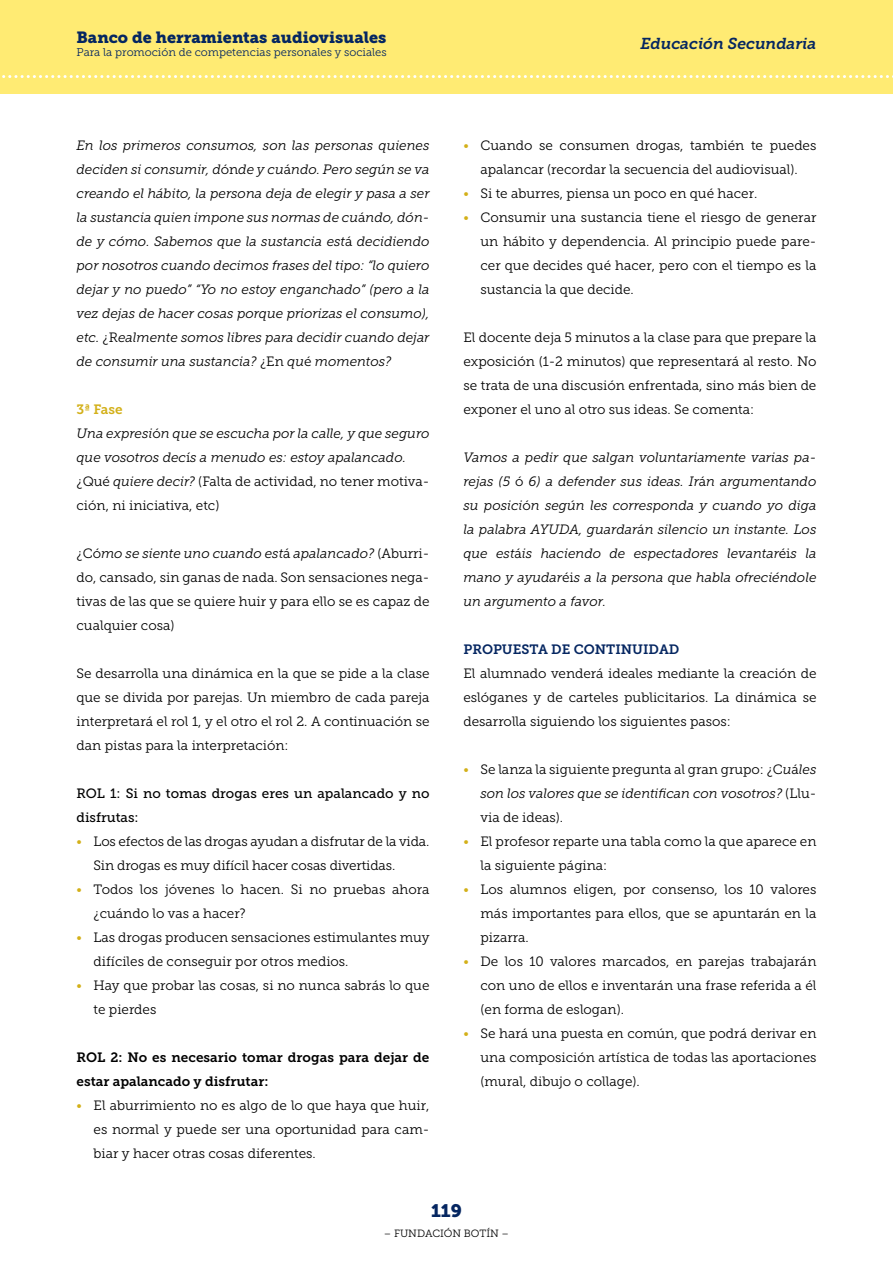
<style>
.page{position:relative;width:893px;height:1263px;background:#fff}
.page>*{position:absolute;margin:0;border:0;box-sizing:border-box;transform-origin:0 0}
.t1{font:18px "Museo Slab 900";color:#052661}
.t2{font:16.2px "Museo Slab 900";color:#052661}
.t3{font:italic 15.75px "Museo Slab 700";color:#052661}
.List_Paragraph{font:13.5px/24px "Museo Slab 300";color:#000;text-align:justify}
.t4{font:italic 13.5px/24px "Museo Slab 300";color:#000;text-align:justify}
.t5{font:13.5px/24px "Museo Slab 700";color:#000}
.t6{font:13.5px/24px "Museo Slab 500";color:#000}
.t7{font:13.5px "Museo Slab 700";color:#052661}
.t8{font:13.5px "Museo Slab 700";color:#d3b019}
.t9{font:11.25px "Museo Slab 300";color:#052661}
.t10{font:10.5px "Museo Slab 300";color:#000}
.s1{font-style:normal}
.s2{font-style:italic}
.s3{color:#d3b019}
</style>
<div class="page">
<div style="left:0;top:0;width:893px;height:94px;background:#ffeb73"></div>
<svg style="left:2px;top:75px;width:891px;height:3px"></svg>
<p class="t2" style="left:77px;top:28px;width:311px">Banco de herramientas audiovisuales</p>
<p class="t9" style="left:77px;top:46px;width:312px">Para la promoción de competencias personales y sociales</p>
<p class="t4" style="left:77px;top:133px;width:354px">En los primeros consumos, son las personas quienes deciden si consumir, d<span class="s1">ón</span>de y cu<span class="s1">á</span>ndo. Pero según se va creando el hábito, la persona deja de elegir y pasa a ser la sustancia quien impone sus normas de cu<span class="s1">á</span>ndo, dón&shy;de y cómo. Sabemos que la sustancia est<span class="s1">á</span> decidiendo por nosotros cuando decimos frases del tipo: “lo quiero dejar y no puedo” “Yo no estoy enganchado” (pero a la vez dejas de hacer cosas porque priorizas el consumo), etc. <span class="s1">¿R</span>ealmente somos libres para decidir cuando dejar de consumir una sustancia? <span class="s1">¿En</span> qu<span class="s1">é</span> momentos?</p>
<p class="t8" style="left:77px;top:402px;width:48px">3ª Fase</p>
<p class="t4" style="left:77px;top:421px;width:354px">Una expresi<span class="s1">ó</span>n que se escucha por la calle, y que seguro que vosotros dec<span class="s1">í</span>s a menudo es: estoy apalancado.</p>
<p class="List_Paragraph" style="left:77px;top:469px;width:354px">¿Qué <span class="s2">quiere decir?</span> (Falta de actividad, no tener motiva&shy;ción, ni iniciativa, etc)</p>
<p class="List_Paragraph" style="left:77px;top:541px;width:354px">¿Có<span class="s2">mo se siente uno cuando est</span>á <span class="s2">apalancado?</span> (Aburri&shy;do, cansado, sin ganas de nada. Son sensaciones nega&shy;tivas de las que se quiere huir y para ello se es capaz de cualquier cosa)</p>
<p class="List_Paragraph" style="left:77px;top:661px;width:354px">Se desarrolla una dinámica en la que se pide a la clase que se divida por parejas. Un miembro de cada pareja interpretará el rol 1, y el otro el rol 2. A continuación se dan pistas para la interpretación:</p>
<p class="t6" style="left:77px;top:781px;width:354px">ROL 1: Si no tomas drogas eres un apalancado y no disfrutas:</p>
<p class="List_Paragraph" style="left:94px;top:829px;width:337px;text-indent:-17px"><span class="s3">•</span> Los efectos de las drogas ayudan a disfrutar de la vida.<br>Sin drogas es muy difícil hacer cosas divertidas.</p>
<p class="List_Paragraph" style="left:94px;top:877px;width:337px;text-indent:-17px"><span class="s3">•</span> Todos los jóvenes lo hacen. Si no pruebas ahora ¿cuándo lo vas a hacer?</p>
<p class="List_Paragraph" style="left:94px;top:925px;width:337px;text-indent:-17px"><span class="s3">•</span> Las drogas producen sensaciones estimulantes muy difíciles de conseguir por otros medios.</p>
<p class="List_Paragraph" style="left:94px;top:973px;width:337px;text-indent:-17px"><span class="s3">•</span> Hay que probar las cosas, si no nunca sabrás lo que te pierdes</p>
<p class="t5" style="left:77px;top:1045px;width:354px">ROL 2: No es necesario tomar drogas para dejar de estar apalancado y disfrutar:</p>
<p class="List_Paragraph" style="left:94px;top:1093px;width:337px;text-indent:-17px"><span class="s3">•</span> El aburrimiento no es algo de lo que haya que huir, es normal y puede ser una oportunidad para cam&shy;biar y hacer otras cosas diferentes.</p>
<p class="t3" style="left:640px;top:34px;width:177px">Educación Secundaria</p>
<p class="List_Paragraph" style="left:463px;top:133px;width:354px;text-align:center"><span class="s3">•</span> Cuando se consumen drogas, también te puedes apalancar (recordar la secuencia del audiovisual).</p>
<p class="List_Paragraph" style="left:463px;top:181px;width:295px"><span class="s3">•</span> Si te aburres, piensa un poco en qué hacer.</p>
<p class="List_Paragraph" style="left:480px;top:205px;width:337px;text-indent:-17px"><span class="s3">•</span> Consumir una sustancia tiene el riesgo de generar un hábito y dependencia. Al principio puede pare&shy;cer que decides qué hacer, pero con el tiempo es la sustancia la que decide.</p>
<p class="List_Paragraph" style="left:463px;top:325px;width:354px">El docente deja 5 minutos a la clase para que prepare la exposición (1-2 minutos) que representará al resto. No se trata de una discusión enfrentada, sino más bien de exponer el uno al otro sus ideas. Se comenta:</p>
<p class="t4" style="left:463px;top:445px;width:354px">Vamos a pedir que salgan voluntariamente varias pa&shy;rejas (5 <span class="s1">ó</span> 6) a defender sus ideas. Ir<span class="s1">á</span>n argumentando su posici<span class="s1">ó</span>n según les corresponda y cuando yo diga la palabra AYUDA, guardar<span class="s1">á</span>n silencio un instante. Los que est<span class="s1">á</span>is haciendo de espectadores levantar<span class="s1">éi</span>s la mano y ayudar<span class="s1">éi</span>s a la persona que habla ofreciéndole un argumento a favor.</p>
<p class="t7" style="left:463px;top:642px;width:217px">PROPUESTA DE CONTINUIDAD</p>
<p class="List_Paragraph" style="left:463px;top:661px;width:354px">El alumnado venderá ideales mediante la creación de eslóganes y de carteles publicitarios. La dinámica se desarrolla siguiendo los siguientes pasos:</p>
<p class="List_Paragraph" style="left:480px;top:757px;width:337px;text-indent:-17px"><span class="s3">•</span> Se lanza la siguiente pregunta al gran grupo: ¿C<span class="s2">u</span>á<span class="s2">les son los valores que se identifican con vosotros?</span> (Llu&shy;via de ideas).</p>
<p class="List_Paragraph" style="left:480px;top:829px;width:337px;text-indent:-17px"><span class="s3">•</span> El profesor reparte una tabla como la que aparece en la siguiente página:</p>
<p class="List_Paragraph" style="left:480px;top:877px;width:337px;text-indent:-17px"><span class="s3">•</span> Los alumnos eligen, por consenso, los 10 valores más importantes para ellos, que se apuntarán en la pizarra.</p>
<p class="List_Paragraph" style="left:480px;top:949px;width:337px;text-indent:-17px"><span class="s3">•</span> De los 10 valores marcados, en parejas trabajarán con uno de ellos e inventarán una frase referida a él (en forma de eslogan).</p>
<p class="List_Paragraph" style="left:480px;top:1021px;width:337px;text-indent:-17px"><span class="s3">•</span> Se hará una puesta en común, que podrá derivar en una composición artística de todas las aportaciones (mural, dibujo o collage).</p>
<h1 class="t1" style="left:431px;top:1201px;width:32px">119</h1>
<p class="t10" style="left:384px;top:1227px;width:127px">– FUNDACIÓN BOTÍN –</p>
</div>
